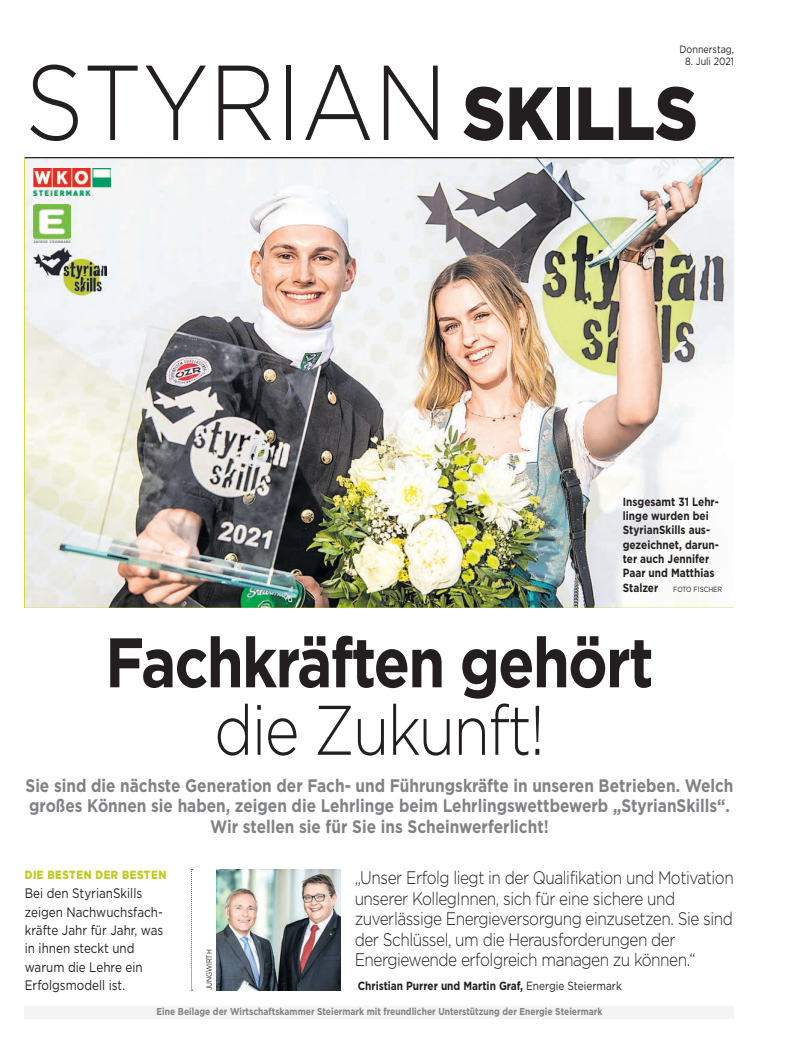
<style>
.page{position:relative;width:798px;height:1063px;background:#fff}
.page>*{position:absolute;margin:0;border:0;box-sizing:border-box;transform-origin:0 0}
.t1{font:300 106.25px "Gotham";color:#231f20;scale:.87 1}
.t2{font:700 70px "Gotham";letter-spacing:-.03em;color:#231f20;scale:.85 1}
.t3{font:300 70px "Gotham";letter-spacing:-.03em;color:#231f20;scale:.85 1}
.t4{font:300 18.12px/20.6px "Gotham";letter-spacing:-.03em;color:#231f20;scale:.85 1}
.t5{font:700 18.12px/20.6px "Gotham";color:#808285;text-align:center;scale:.85 1}
.t6{font:13.75px/18.5px "Gotham";color:#231f20;scale:.85 1}
.t7{font:700 11.88px/14.4px "Gotham";color:#231f20;scale:.85 1}
.t8{font:900 11.88px "Gotham";letter-spacing:.05em;color:#c1cb1f;scale:.85 1}
.t9{font:10.62px "Gotham";color:#231f20;scale:.85 1}
.t10{font:700 10px "Gotham";color:#808285;scale:.85 1}
.t11{font:7.5px "Gotham";color:#231f20;scale:.85 1}
.s1{font-weight:900;font-size:75px}
.s2{font-weight:400}
</style>
<div class="page">
<img style="left:25px;top:158px;width:708px;height:450px">
<hr style="left:25px;top:157px;width:708px;height:1px;background:#231f20">
<div style="left:25px;top:1006px;width:708px;height:12px;background:#f2f3f4"></div>
<img style="left:216px;top:869px;width:124px;height:121px">
<svg style="left:191px;top:869px;width:1px;height:122px"></svg>
<img style="left:33px;top:246px;width:73px;height:51px">
<img style="left:33px;top:168px;width:77px;height:27px">
<img style="left:33px;top:205px;width:37px;height:37px">
<p class="t9" style="left:679px;top:42px;width:66px">Donnerstag,</p>
<p class="t9" style="left:684px;top:55px;width:59px">8. Juli 2021</p>
<h1 class="t1" style="left:25px;top:35px;width:774px">STYRIAN <span class="s1">SKILLS</span></h1>
<p class="t7" style="left:622px;top:494px;width:115px">Insgesamt 31 Lehr&shy;linge wurden bei<br>StyrianSkills aus&shy;gezeichnet, darun&shy;ter auch Jennifer<br>Paar und Matthias<br>Stalzer</p>
<p class="t11" style="left:673px;top:584px;width:59px">FOTO FISCHER</p>
<h2 class="t2" style="left:105px;top:616px;width:646px">Fachkräften gehört</h2>
<h2 class="t3" style="left:214px;top:686px;width:390px">die Zukunft!</h2>
<p class="t5" style="left:25px;top:775px;width:834px">Sie sind die nächste Generation der Fach- und Führungskräfte in unseren Betrieben. Welch großes Können sie haben, zeigen die Lehrlinge beim Lehrlings wettbewerb „StyrianSkills“.<br>Wir stellen sie für Sie ins Scheinwerferlicht!</p>
<p class="t8" style="left:25px;top:867px;width:168px">DIE BESTEN DER BESTEN</p>
<p class="t6" style="left:25px;top:884px;width:164px">Bei den StyrianSkills zeigen Nachwuchsfach&shy;kräfte Jahr für Jahr, was in ihnen steckt und warum die Lehre ein<br>Erfolgsmodell ist.</p>
<p class="t11" style="left:204px;top:990px;width:49px;rotate:-90deg">JUNGWIRTH</p>
<p class="t4" style="left:354px;top:867px;width:447px">„Unser Erfolg liegt in der Qualifikation und Motivation unserer KollegInnen, sich für eine sichere und zuverlässige Energieversorgung einzusetzen. Sie sind der Schlüssel, um die Herausforderungen der Energiewende erfolgreich managen zu können.“</p>
<p class="t7" style="left:357px;top:979px;width:312px">Christian Purrer und Martin Graf, <span class="s2">Energie Steiermark</span></p>
<p class="t10" style="left:156px;top:1005px;width:525px">Eine Beilage der Wirtschaftskammer Steiermark mit freundlicher Unterstützung der Energie Steiermark</p>
</div>
